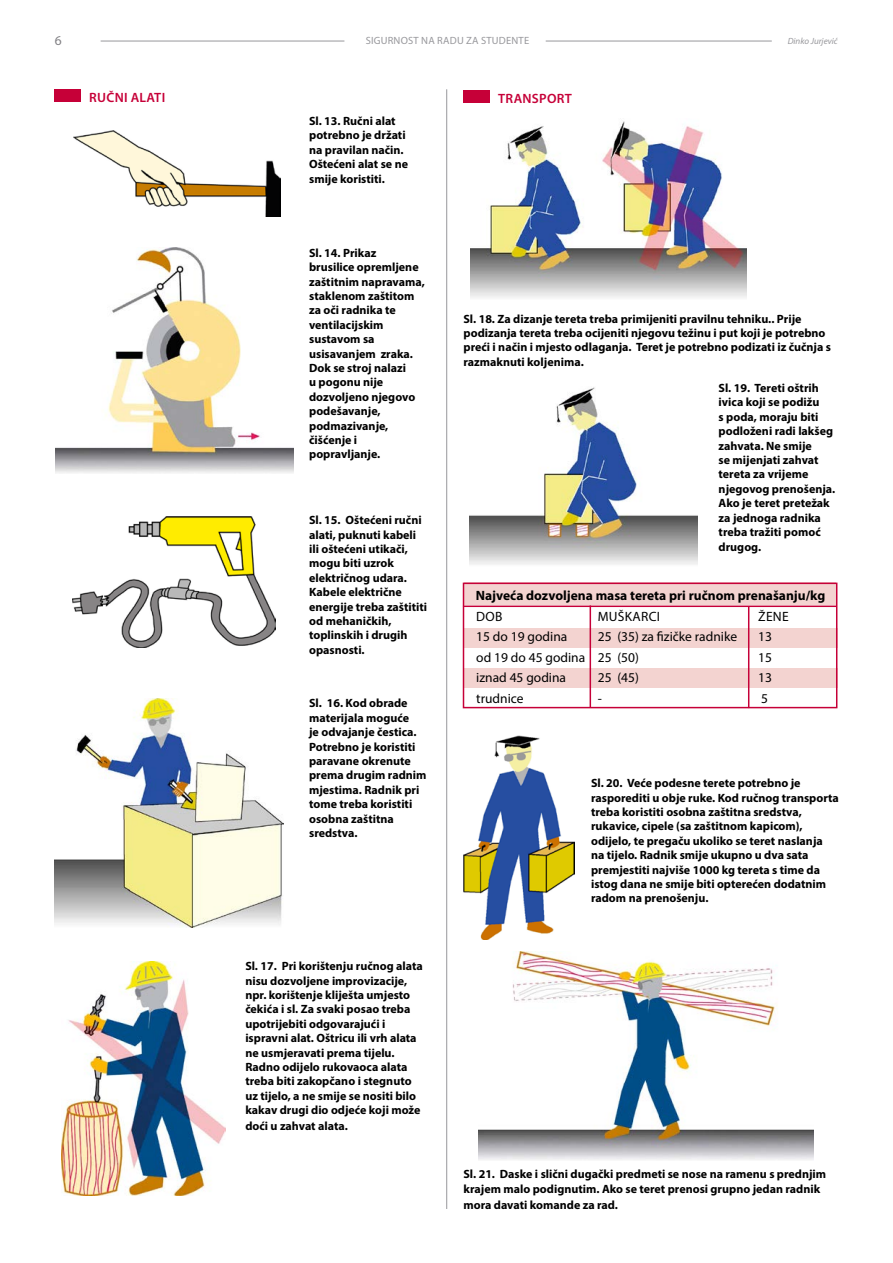
<style>
.page{position:relative;width:893px;height:1263px;background:#fff}
.page>*{position:absolute;margin:0;border:0;box-sizing:border-box;transform-origin:0 0}
.t1{font:13.5px "Myriad Pro";color:#000}
.t2{font:700 13.5px "Myriad Pro";color:#000}
.t3{font:600 13.5px "Myriad Pro";color:#c60038}
.t4{font:13.5px "Myriad Pro";color:#818084}
.t5{font:700 12px/14.4px "Myriad Pro";color:#000}
.t6{font:10.5px "Myriad Pro";letter-spacing:.02em;color:#98989c}
.t7{font:italic 9px "Myriad Pro";color:#98989c}
</style>
<div class="page">
<hr style="left:546px;top:41px;width:226px;height:1px;background:#98989c">
<hr style="left:446px;top:89px;width:1px;height:1120px;background:#98989c">
<hr style="left:101px;top:41px;width:243px;height:1px;background:#98989c">
<div style="left:54px;top:89px;width:27px;height:13px;background:#c60038"></div>
<div style="left:463px;top:90px;width:27px;height:13px;background:#c60038"></div>
<img style="left:62px;top:961px;width:163px;height:234px">
<img style="left:471px;top:121px;width:275px;height:177px">
<img style="left:469px;top:387px;width:228px;height:178px">
<img style="left:463px;top:735px;width:112px;height:205px">
<img style="left:478px;top:951px;width:335px;height:209px">
<img style="left:54px;top:698px;width:229px;height:229px">
<img style="left:73px;top:130px;width:207px;height:86px">
<img style="left:55px;top:248px;width:238px;height:225px">
<img style="left:72px;top:516px;width:204px;height:132px">
<div style="left:463px;top:628px;width:374px;height:20px;background:#f3d3d0"></div>
<div style="left:463px;top:668px;width:374px;height:19px;background:#f3d3d0"></div>
<div style="left:465px;top:583px;width:371px;height:22px;background:#f3d3d0"></div>
<div style="left:463px;top:583px;width:374px;height:125px;border:2px solid #c60038"></div>
<hr style="left:590px;top:605px;width:1px;height:102px;background:#c60038">
<hr style="left:463px;top:605px;width:373px;height:2px;background:#c60038">
<hr style="left:748px;top:606px;width:1px;height:102px;background:#c60038">
<p class="t4" style="left:55px;top:32px;width:8px">6</p>
<p class="t6" style="left:366px;top:34px;width:165px">Sigurnost na radu za studente</p>
<p class="t7" style="left:788px;top:35px;width:52px">Dinko Jurjević</p>
<p class="t3" style="left:89px;top:89px;width:9px">RUČNI</p>
<p class="t3" style="left:131px;top:89px;width:8px">ALATI</p>
<p class="t5" style="left:309px;top:113px;width:100px">Sl. 13. Ručni alat potrebno je držati na pravilan način.<br>Oštećeni alat se ne smije koristiti.</p>
<p class="t5" style="left:309px;top:245px;width:117px">Sl. 14. Prikaz<br>brusilice opremljene zaštitnim napravama, staklenom zaštitom za oči radnika te ventilacijskim sustavom sa usisavanjem zraka.<br>Dok se stroj nalazi<br>u pogonu nije dozvoljeno njegovo podešavanje, podmazivanje, čišćenje i popravljanje.</p>
<p class="t5" style="left:309px;top:513px;width:120px">Sl. 15. Oštećeni ručni alati, puknuti kabeli ili oštećeni utikači, mogu biti uzrok električnog udara.<br>Kabele električne energije treba zaštititi od mehaničkih, toplinskih i drugih opasnosti.</p>
<p class="t5" style="left:309px;top:696px;width:119px">Sl. 16. Kod obrade materijala moguće<br>je odvajanje čestica.<br>Potrebno je koristiti paravane okrenute prema drugim radnim mjestima. Radnik pri tome treba koristiti osobna zaštitna sredstva.</p>
<p class="t5" style="left:245px;top:958px;width:179px">Sl. 17. Pri korištenju ručnog alata nisu dozvoljene improvizacije, npr. korištenje kliješta umjesto čekića i sl. Za svaki posao treba upotrijebiti odgovarajući i ispravni alat. Oštricu ili vrh alata ne usmjeravati prema tijelu.<br>Radno odijelo rukovaoca alata treba biti zakopčano i stegnuto uz tijelo, a ne smije se nositi bilo kakav drugi dio odjeće koji može</p>
<p class="t5" style="left:245px;top:1119px;width:104px">doći u zahvat alata.</p>
<p class="t3" style="left:498px;top:90px;width:9px">TRANSP</p>
<p class="t3" style="left:547px;top:90px;width:18px">ORT</p>
<p class="t5" style="left:463px;top:311px;width:369px">Sl. 18. Za dizanje tereta treba primijeniti pravilnu tehniku.. Prije podizanja tereta treba ocijeniti njegovu težinu i put koji je potrebno preći i način i mjesto odlaganja. Teret je potrebno podizati iz čučnja s razmaknuti koljenima.</p>
<p class="t5" style="left:719px;top:380px;width:118px">Sl. 19. Tereti oštrih ivica koji se podižu<br>s poda, moraju biti podloženi radi lakšeg zahvata. Ne smije<br>se mijenjati zahvat tereta za vrijeme njegovog prenošenja.<br>Ako je teret pretežak za jednoga radnika treba tražiti pomoć drugog.</p>
<p class="t2" style="left:476px;top:587px;width:351px">Najveća dozvoljena masa tereta pri ručnom prenašanju/kg</p>
<p class="t1" style="left:476px;top:608px;width:16px">Dob</p>
<p class="t1" style="left:598px;top:608px;width:19px">Muškarci</p>
<p class="t1" style="left:758px;top:608px;width:16px">Žene</p>
<p class="t1" style="left:476px;top:628px;width:93px">15 do 19 godina</p>
<p class="t1" style="left:598px;top:628px;width:141px">25 (35) za fizičke radnike</p>
<p class="t1" style="left:758px;top:628px;width:15px">13</p>
<p class="t1" style="left:476px;top:649px;width:164px">od 19 do 45 godina 25 (50)</p>
<p class="t1" style="left:758px;top:649px;width:15px">15</p>
<p class="t1" style="left:476px;top:669px;width:91px">iznad 45 godina</p>
<p class="t1" style="left:598px;top:669px;width:43px">25 (45)</p>
<p class="t1" style="left:758px;top:669px;width:15px">13</p>
<p class="t1" style="left:476px;top:690px;width:49px">trudnice</p>
<p class="t1" style="left:598px;top:690px;width:6px">-</p>
<p class="t1" style="left:761px;top:690px;width:8px">5</p>
<p class="t5" style="left:591px;top:776px;width:249px">Sl. 20. Veće podesne terete potrebno je rasporediti u obje ruke. Kod ručnog transporta treba koristiti osobna zaštitna sredstva, rukavice, cipele (sa zaštitnom kapicom), odijelo, te pregaču ukoliko se teret naslanja na tijelo. Radnik smije ukupno u dva sata premjestiti najviše 1000 kg tereta s time da istog dana ne smije biti opterećen dodatnim radom na prenošenju.</p>
<p class="t5" style="left:463px;top:1167px;width:364px">Sl. 21. Daske i slični dugački predmeti se nose na ramenu s prednjim krajem malo podignutim. Ako se teret prenosi grupno jedan radnik</p>
<p class="t5" style="left:463px;top:1197px;width:156px">mora davati komande za rad.</p>
</div>
